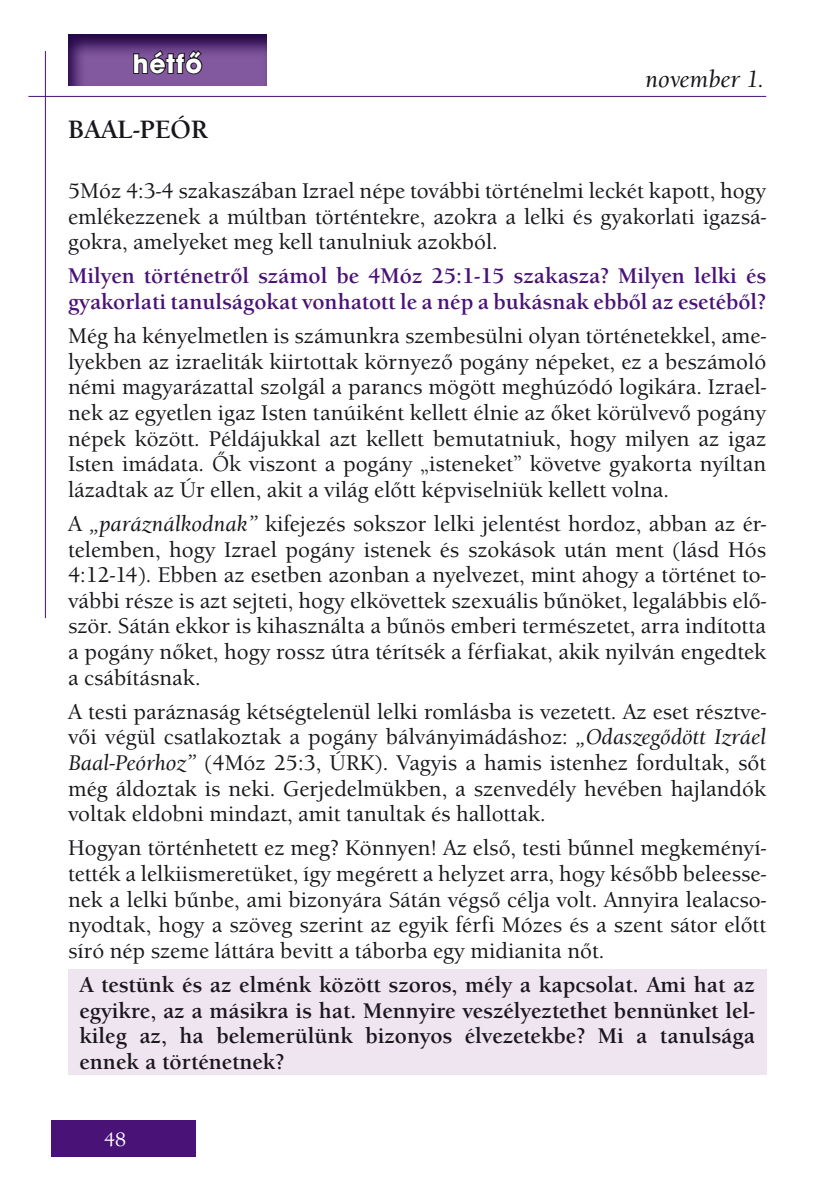
<style>
.page{position:relative;width:840px;height:1191px;background:#fff}
.page>*{position:absolute;margin:0;border:0;box-sizing:border-box;transform-origin:0 0}
.t1{font:700 28px "Avant Gar Got Itc TEE";letter-spacing:.04em;color:#fff}
.t2{font:700 26px "Berkeley Old Sty Itc TEE";color:#1a171c}
.t3{font:italic 500 24px "Berkeley Old Sty Itc TEE";color:#1a171c}
.t4{font:500 22px/25.6px "Berkeley Old Sty Itc TEE";color:#1a171c;text-align:justify}
.t5{font:700 22px/25.6px "Berkeley Old Sty Itc TEE";color:#1a171c;text-align:justify}
.t6{font:700 22px/25.6px "Berkeley Old Sty Itc TEE";color:#491276}
.t7{font:500 20px "Berkeley Old Sty Itc TEE";color:#fff}
.s1{font-style:italic}
</style>
<div class="page">
<div style="left:51px;top:1120px;width:145px;height:37px;background:#491276"></div>
<hr style="left:28px;top:96px;width:737px;height:1px;background:#491276">
<hr style="left:45px;top:51px;width:1px;height:567px;background:#491276">
<svg style="left:68px;top:34px;width:199px;height:52px;background:#653f84"></svg>
<div style="left:68px;top:969px;width:697px;height:106px;background:#efe5f1"></div>
<svg style="left:132px;top:49px;width:72px;height:27px;background:#543a66"></svg>
<p class="t1" style="left:133px;top:46px;width:71px">hétfő</p>
<p class="t2" style="left:68px;top:115px;width:141px">BAAL-PEÓR</p>
<p class="t3" style="left:644px;top:65px;width:120px">november 1.</p>
<p class="t4" style="left:68px;top:178px;width:699px">5Móz 4:3-4 szakaszában Izrael népe további történelmi leckét kapott, hogy emlékezzenek a múltban történtekre, azokra a lelki és gyakorlati igazsá&shy;gokra, amelyeket meg kell tanulniuk azokból.</p>
<p class="t6" style="left:68px;top:263px;width:699px">Milyen történetről számol be 4Móz 25:1-15 szakasza? Milyen lelki és gyakorlati tanulságokat vonhatott le a nép a bukásnak ebből az esetéből?</p>
<p class="t4" style="left:68px;top:323px;width:699px">Még ha kényelmetlen is számunkra szembesülni olyan történetekkel, ame&shy;lyekben az izraeliták kiirtottak környező pogány népeket, ez a beszámoló némi magyarázattal szolgál a parancs mögött meghúzódó logikára. Izrael&shy;nek az egyetlen igaz Isten tanúiként kellett élnie az őket körülvevő pogány népek között. Példájukkal azt kellett bemutatniuk, hogy milyen az igaz Isten imádata. Ők viszont a pogány „isteneket” követve gyakorta nyíltan lázadtak az Úr ellen, akit a világ előtt képviselniük kellett volna.</p>
<p class="t4" style="left:68px;top:511px;width:699px">A <span class="s1">„paráználkodnak”</span> kifejezés sokszor lelki jelentést hordoz, abban az ér&shy;telemben, hogy Izrael pogány istenek és szokások után ment (lásd Hós 4:12-14). Ebben az esetben azonban a nyelvezet, mint ahogy a történet to&shy;vábbi része is azt sejteti, hogy elkövettek szexuális bűnöket, legalábbis elő&shy;ször. Sátán ekkor is kihasználta a bűnös emberi természetet, arra indította a pogány nőket, hogy rossz útra térítsék a férfiakat, akik nyilván engedtek a csábításnak.</p>
<p class="t4" style="left:68px;top:699px;width:699px">A testi paráznaság kétségtelenül lelki romlásba is vezetett. Az eset résztve&shy;vői végül csatlakoztak a pogány bálványimádáshoz: <span class="s1">„Odaszegődött Izráel Baal-Peórhoz”</span> (4Móz 25:3, ÚRK). Vagyis a hamis istenhez fordultak, sőt még áldoztak is neki. Gerjedelmükben, a szenvedély hevében hajlandók voltak eldobni mindazt, amit tanultak és hallottak.</p>
<p class="t4" style="left:68px;top:835px;width:699px">Hogyan történhetett ez meg? Könnyen! Az első, testi bűnnel megkeményí&shy;tették a lelkiismeretüket, így megérett a helyzet arra, hogy később beleesse&shy;nek a lelki bűnbe, ami bizonyára Sátán végső célja volt. Annyira lealacso&shy;nyodtak, hogy a szöveg szerint az egyik férfi Mózes és a szent sátor előtt síró nép szeme láttára bevitt a táborba egy midianita nőt.</p>
<p class="t5" style="left:79px;top:972px;width:676px">A testünk és az elménk között szoros, mély a kapcsolat. Ami hat az egyikre, az a másikra is hat. Mennyire veszélyeztethet bennünket lel&shy;kileg az, ha belemerülünk bizonyos élvezetekbe? Mi a tanulsága ennek a történetnek?</p>
<p class="t7" style="left:104px;top:1128px;width:24px">48</p>
</div>
